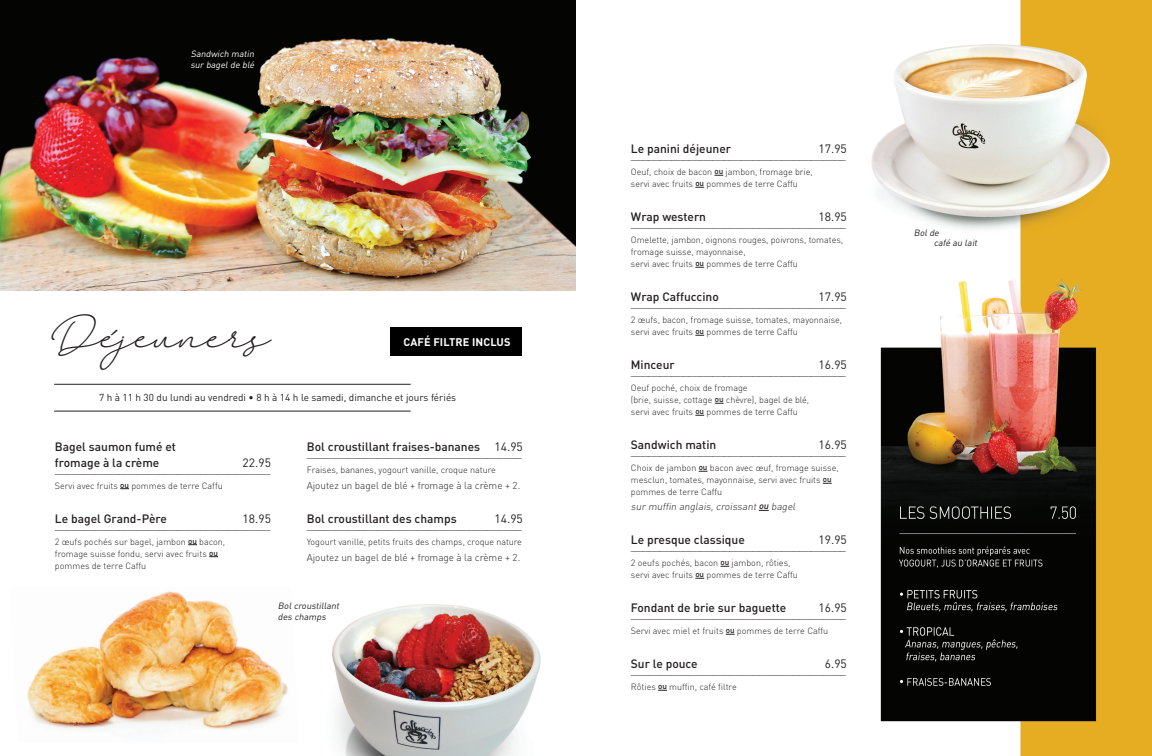
<style>
.page{position:relative;width:1152px;height:756px;background:#fff}
.page>*{position:absolute;margin:0;border:0;box-sizing:border-box;transform-origin:0 0}
.t1{font:22px "Larianti";letter-spacing:-.02em;color:#231f20}
.t2{font:300 12px "DIN Pro";color:#231f20}
.t3{font:500 12px/16px "DIN Pro";color:#231f20}
.t4{font:12px "DIN Pro";color:#231f20}
.t5{font:700 11px "DIN Pro";letter-spacing:.01em;color:#fff}
.t6{font:300 10px "DIN Pro";color:#231f20}
.t7{font:10px "DIN Pro";color:#231f20}
.t8{font:italic 300 10px "DIN Pro";color:#231f20}
.t9{font:300 9px/12px "DIN Pro";color:#231f20}
.t10{font:italic 9px/11px "DIN Pro";color:#231f20}
.t11{font:italic 9px/11px "DIN Pro";color:#fff}
.s1{font-weight:500;font-size:8px}
.s2{font-weight:400}
.s3{font-weight:500;font-size:9px}
</style>
<div class="page">
<img style="left:332px;top:604px;width:209px;height:152px">
<img style="left:27px;top:591px;width:261px;height:139px">
<hr style="left:54px;top:411px;width:357px;height:1px;background:#231f20">
<hr style="left:54px;top:384px;width:357px;height:1px;background:#231f20">
<img style="left:0;top:0;width:576px;height:290px">
<div style="left:390px;top:327px;width:132px;height:29px;background:#000"></div>
<img style="left:658px;top:0;width:494px;height:756px">
<p class="t11" style="left:190px;top:48px;width:67px">Sandwich matin sur bagelde blé</p>
<h1 class="t1" style="left:47px;top:327px;width:223px">Déjeuners</h1>
<p class="t5" style="left:404px;top:334px;width:109px">CAFÉ FILTRE INCLUS</p>
<p class="t7" style="left:99px;top:390px;width:359px">7 h à 11 h 30 du lundi au vendredi • 8 h à 14 h le samedi, dimanche et jours fériés</p>
<h2 class="t3" style="left:55px;top:438px;width:123px">Bagel saumon fumé et fromage à la crème</h2>
<h2 class="t4" style="left:243px;top:454px;width:30px">22.95</h2>
<h2 class="t2" style="left:55px;top:460px;width:217px">_____________________________________</h2>
<p class="t9" style="left:55px;top:479px;width:169px">Servi avec fruits <span class="s1">ou</span> pommes de terre Caffu</p>
<h2 class="t3" style="left:55px;top:510px;width:114px">Le bagel Grand-Père</h2>
<h2 class="t4" style="left:243px;top:510px;width:30px">18.95</h2>
<h2 class="t2" style="left:55px;top:516px;width:217px">_____________________________________</h2>
<p class="t9" style="left:55px;top:535px;width:172px">2 œufs pochés sur bagel, jambon <span class="s1">ou</span> bacon, fromage suisse fondu, servi avec fruits <span class="s1">ou </span>pommes de terre Caffu</p>
<h2 class="t3" style="left:307px;top:438px;width:217px">Bol croustillant fraises-bananes <span class="s2">14.95</span></h2>
<h2 class="t2" style="left:307px;top:444px;width:217px">_____________________________________</h2>
<p class="t9" style="left:307px;top:463px;width:191px">Fraises, bananes, yogourt vanille, croque nature</p>
<p class="t6" style="left:307px;top:478px;width:215px">Ajoutez un bagel de blé + fromage à la crème + 2.</p>
<h2 class="t3" style="left:307px;top:510px;width:151px">Bol croustillant des champs</h2>
<h2 class="t4" style="left:495px;top:510px;width:30px">14.95</h2>
<h2 class="t2" style="left:307px;top:516px;width:217px">_____________________________________</h2>
<p class="t9" style="left:307px;top:535px;width:217px">Yogourt vanille, petits fruits des champs, croque nature</p>
<p class="t6" style="left:307px;top:550px;width:215px">Ajoutez un bagel de blé + fromage à la crème + 2.</p>
<p class="t10" style="left:278px;top:600px;width:65px">Bolcroustillant des champs</p>
<h2 class="t3" style="left:631px;top:140px;width:102px">Le panini déjeuner</h2>
<h2 class="t4" style="left:819px;top:141px;width:30px">17.95</h2>
<h2 class="t2" style="left:631px;top:147px;width:217px">_____________________________________</h2>
<p class="t9" style="left:631px;top:166px;width:183px">Oeuf, choix de bacon <span class="s1">ou</span> jambon, fromage brie, servi avec fruits <span class="s1">ou</span> pommes de terre Caffu</p>
<h2 class="t3" style="left:631px;top:208px;width:77px">Wrap western</h2>
<h2 class="t4" style="left:819px;top:209px;width:30px">18.95</h2>
<h2 class="t2" style="left:631px;top:215px;width:217px">_____________________________________</h2>
<p class="t9" style="left:631px;top:234px;width:214px">Omelette, jambon, oignons rouges, poivrons, tomates, fromage suisse, mayonnaise,<br>servi avec fruits <span class="s1">ou</span> pommes de terre Caffu</p>
<h2 class="t3" style="left:631px;top:288px;width:89px">Wrap Caffuccino</h2>
<h2 class="t4" style="left:819px;top:289px;width:30px">17.95</h2>
<h2 class="t2" style="left:631px;top:295px;width:217px">_____________________________________</h2>
<p class="t9" style="left:631px;top:314px;width:213px">2 œufs, bacon, fromage suisse, tomates, mayonnaise, servi avec fruits <span class="s1">ou</span> pommes de terre Caffu</p>
<h2 class="t3" style="left:631px;top:356px;width:45px">Minceur</h2>
<h2 class="t4" style="left:819px;top:357px;width:30px">16.95</h2>
<h2 class="t2" style="left:631px;top:363px;width:217px">_____________________________________</h2>
<p class="t9" style="left:631px;top:382px;width:180px">Oeuf poché, choix de fromage<br>(brie, suisse, cottage <span class="s1">ou</span> chèvre), bagel de blé, servi avec fruits <span class="s1">ou</span> pommes de terre Caffu</p>
<h2 class="t3" style="left:631px;top:436px;width:87px">Sandwich matin</h2>
<h2 class="t4" style="left:819px;top:437px;width:30px">16.95</h2>
<h2 class="t2" style="left:631px;top:443px;width:217px">_____________________________________</h2>
<p class="t9" style="left:631px;top:462px;width:209px">Choix de jambon <span class="s1">ou</span> bacon avec œuf, fromage suisse, mesclun, tomates, mayonnaise, servi avec fruits <span class="s1">ou </span>pommes de terre Caffu</p>
<p class="t8" style="left:631px;top:500px;width:168px">surmuffin anglais,croissant<span class="s3">ou</span> bagel</p>
<h2 class="t3" style="left:631px;top:531px;width:115px">Le presque classique</h2>
<h2 class="t4" style="left:819px;top:532px;width:30px">19.95</h2>
<h2 class="t2" style="left:631px;top:538px;width:217px">_____________________________________</h2>
<p class="t9" style="left:631px;top:557px;width:169px">2 oeufs pochés, bacon <span class="s1">ou</span> jambon, rôties, servi avec fruits <span class="s1">ou</span> pommes de terre Caffu</p>
<h2 class="t3" style="left:631px;top:599px;width:157px">Fondant de brie sur baguette</h2>
<h2 class="t4" style="left:819px;top:600px;width:30px">16.95</h2>
<h2 class="t2" style="left:631px;top:606px;width:217px">_____________________________________</h2>
<p class="t9" style="left:631px;top:625px;width:199px">Servi avec miel et fruits <span class="s1">ou</span> pommes de terre Caffu</p>
<h2 class="t3" style="left:631px;top:655px;width:68px">Sur le pouce</h2>
<h2 class="t4" style="left:825px;top:656px;width:24px">6.95</h2>
<h2 class="t2" style="left:631px;top:662px;width:217px">_____________________________________</h2>
<p class="t9" style="left:631px;top:681px;width:107px">Rôties <span class="s1">ou</span> muffin, café filtre</p>
<p class="t10" style="left:934px;top:227px;width:47px;line-height:10px;text-indent:-20px">Bolde<br>café au lait</p>
</div>
